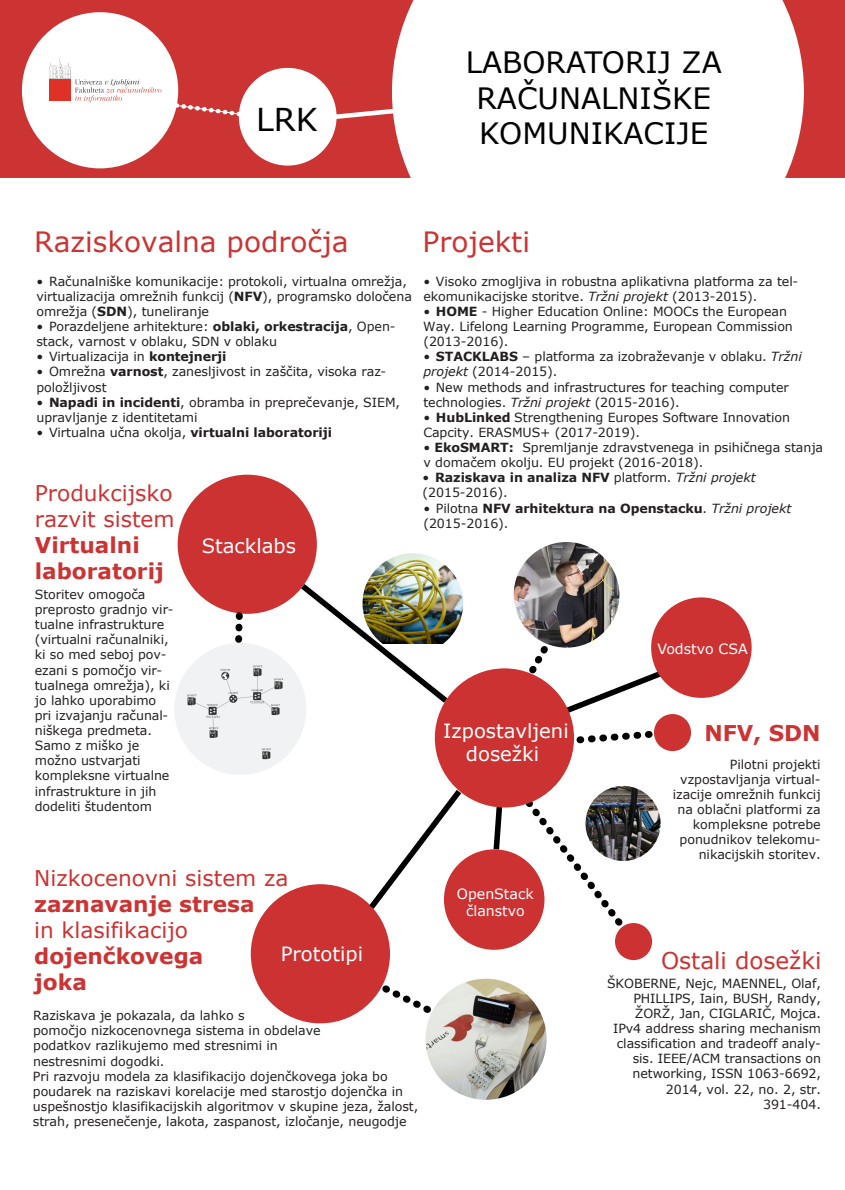
<style>
.page{position:relative;width:845px;height:1190px;background:#fff}
.page>*{position:absolute;margin:0;border:0;box-sizing:border-box;transform-origin:0 0}
.t1{font:31.5px "Verdana";color:#000}
.t2{font:29.4px/35.3px "Verdana";color:#000;text-align:center}
.t3{font:28px "Verdana";color:#c33}
.t4{font:23.1px "Verdana";color:#c33}
.t5{font:21.7px/26px "Verdana";color:#c33}
.t6{font:700 21.7px/26px "Verdana";color:#c33}
.t7{font:19.6px/23.5px "Verdana";color:#fff;text-align:center}
.t8{font:14.14px/17px "Verdana";color:#fff;text-align:center}
.t9{font:12.6px/15.1px "Verdana";letter-spacing:-.005em;color:#231f20}
.t10{font:700 12.6px/15.1px "Verdana";letter-spacing:-.005em;color:#231f20}
.s1{font-weight:700}
.s2{font-style:italic}
.s3{font-weight:400}
.s4{font-weight:400;font-style:italic}
</style>
<div class="page">
<svg style="left:175px;top:598px;width:120px;height:177px;fill:#f1f2f3"></svg>
<svg style="left:490px;top:806px;width:15px;height:44px"></svg>
<div style="left:0;top:0;width:413px;height:178px;background:#c33"></div>
<svg style="left:782px;top:0;width:62px;height:178px"></svg>
<div style="left:239px;top:68px;width:97px;height:98px;background:#fff;border-radius:50%"></div>
<div style="left:22px;top:12px;width:156px;height:156px;background:#fff;border-radius:50%"></div>
<svg style="left:49px;top:58px;width:112px;height:44px"></svg>
<svg style="left:335px;top:106px;width:63px;height:16px"></svg>
<svg style="left:175px;top:101px;width:64px;height:17px"></svg>
<div style="left:178px;top:474px;width:139px;height:140px;background:#cc3232;border-radius:50%"></div>
<div style="left:251px;top:884px;width:139px;height:139px;background:#cc3232;border-radius:50%"></div>
<svg style="left:363px;top:783px;width:102px;height:132px"></svg>
<div style="left:651px;top:597px;width:100px;height:101px;background:#cc3232;border-radius:50%"></div>
<div style="left:444px;top:849px;width:100px;height:100px;background:#cc3232;border-radius:50%"></div>
<img style="left:295px;top:522px;width:391px;height:226px">
<svg style="left:519px;top:777px;width:142px;height:173px"></svg>
<div style="left:434px;top:668px;width:140px;height:139px;background:#cc3232;border-radius:50%"></div>
<div style="left:615px;top:923px;width:37px;height:37px;background:#cc3232;border-radius:50%"></div>
<svg style="left:376px;top:971px;width:171px;height:129px"></svg>
<svg style="left:231px;top:612px;width:15px;height:35px"></svg>
<div style="left:653px;top:714px;width:37px;height:37px;background:#cc3232;border-radius:50%"></div>
<h1 class="t1" style="left:256px;top:98px;width:63px">LRK</h1>
<h2 class="t2" style="left:465px;top:45px;width:257px">LABORATORIJ ZA<br>RAČUNALNIŠKE<br>KOMUNIKACIJE</h2>
<h3 class="t3" style="left:34px;top:222px;width:316px">Raziskovalna področja</h3>
<p class="t9" style="left:36px;top:273px;width:377px">• Računalniške komunikacije: protokoli, virtualna omrežja, virtualizacija omrežnih funkcij (<span class="s1">NFV</span>), programsko določena omrežja (<span class="s1">SDN</span>), tuneliranje</p>
<p class="t9" style="left:36px;top:319px;width:360px">• Porazdeljene arhitekture: <span class="s1">oblaki, orkestracija</span>, Open&shy;stack, varnost v oblaku, SDN v oblaku</p>
<p class="t9" style="left:36px;top:349px;width:192px">• Virtualizacija in <span class="s1">kontejnerji</span></p>
<p class="t9" style="left:36px;top:364px;width:351px">• Omrežna <span class="s1">varnost</span>, zanesljivost in zaščita, visoka raz&shy;položljivost</p>
<p class="t9" style="left:36px;top:394px;width:365px">• <span class="s1">Napadi in incidenti</span>, obramba in preprečevanje, SIEM, upravljanje z identitetami</p>
<p class="t9" style="left:36px;top:425px;width:297px">• Virtualna učna okolja, <span class="s1">virtualni laboratoriji</span></p>
<h3 class="t5" style="left:35px;top:480px;width:141px">Produkcijsko razvit sistem</h3>
<h3 class="t6" style="left:35px;top:532px;width:131px">Virtualni laboratorij</h3>
<p class="t9" style="left:35px;top:586px;width:140px">Storitev omogoča preprosto gradnjo vir&shy;tualne infrastrukture (virtualni računalniki, ki so med seboj pov&shy;ezani s pomočjo vir&shy;tualnega omrežja), ki jo lahko uporabimo pri izvajanju računal&shy;niškega predmeta.<br>Samo z miško je možno ustvarjati kompleksne virtualne infrastrukture in jih dodeliti študentom</p>
<h3 class="t7" style="left:202px;top:533px;width:96px">Stacklabs</h3>
<h3 class="t3" style="left:422px;top:222px;width:109px">Projekti</h3>
<p class="t9" style="left:423px;top:273px;width:376px">• Visoko zmogljiva in robustna aplikativna platforma za tel&shy;ekomunikacijske storitve. <span class="s2">Tržni projekt</span> (2013-2015).</p>
<p class="t9" style="left:423px;top:304px;width:371px">• <span class="s1">HOME</span> - Higher Education Online: MOOCs the European<br>Way. Lifelong Learning Programme, European Commission (2013-2016).</p>
<p class="t9" style="left:423px;top:349px;width:380px">• <span class="s1">STACKLABS</span> – platforma za izobraževanje v oblaku. <span class="s2">Tržni projekt</span> (2014-2015).</p>
<p class="t9" style="left:423px;top:379px;width:367px">• New methods and infrastructures for teaching computer technologies. <span class="s2">Tržni projekt</span> (2015-2016).</p>
<p class="t9" style="left:423px;top:409px;width:368px">• <span class="s1">HubLinked</span> Strengthening Europes Software Innovation<br>Capcity. ERASMUS+ (2017-2019).</p>
<p class="t9" style="left:423px;top:440px;width:401px">• <span class="s1">EkoSMART:</span> Spremljanje zdravstvenega in psihičnega stanja</p>
<p class="t9" style="left:422px;top:470px;width:334px">• <span class="s1">Raziskava in analiza NFV</span> platform. <span class="s2">Tržni projekt </span>(2015-2016).</p>
<p class="t10" style="left:423px;top:501px;width:369px"><span class="s3">• Pilotna</span> NFV arhitektura na Openstacku<span class="s3">.</span> <span class="s4">Tržni projekt </span><span class="s3">(2015-2016).</span></p>
<p class="t9" style="left:423px;top:454px;width:281px">v domačem okolju. EU projekt (2016-2018).</p>
<h3 class="t7" style="left:443px;top:719px;width:127px">Izpostavljeni dosežki</h3>
<p class="t8" style="left:657px;top:640px;width:92px">Vodstvo CSA</p>
<h3 class="t6" style="left:704px;top:719px;width:118px">NFV, SDN</h3>
<p class="t9" style="left:672px;top:756px;width:149px;text-align:right">Pilotni projekti vzpostavljanja virtual&shy;izacije omrežnih funkcij na oblačni platformi za kompleksne potrebe ponudnikov telekomu&shy;nikacijskih storitev.</p>
<h3 class="t5" style="left:34px;top:865px;width:256px">Nizkocenovni sistem za</h3>
<h3 class="t6" style="left:34px;top:890px;width:222px">zaznavanje stresa</h3>
<h3 class="t5" style="left:34px;top:917px;width:155px">in klasifikacijo</h3>
<h3 class="t6" style="left:34px;top:942px;width:171px">dojenčkovega joka</h3>
<h3 class="t7" style="left:281px;top:941px;width:84px">Prototipi</h3>
<p class="t9" style="left:33px;top:1008px;width:289px">Raziskava je pokazala, da lahko s<br>pomočjo nizkocenovnega sistema in obdelave podatkov razlikujemo med stresnimi in nestresnimi dogodki.</p>
<p class="t9" style="left:33px;top:1068px;width:387px">Pri razvoju modela za klasifikacijo dojenčkovega joka bo poudarek na raziskavi korelacije med starostjo dojenčka in uspešnostjo klasifikacijskih algoritmov v skupine jeza, žalost, strah, presenečenje, lakota, zaspanost, izločanje, neugodje</p>
<p class="t8" style="left:457px;top:885px;width:78px">OpenStack članstvo</p>
<h3 class="t4" style="left:660px;top:944px;width:162px">Ostali dosežki</h3>
<p class="t9" style="left:607px;top:975px;width:215px;text-align:right">ŠKOBERNE, Nejc, MAENNEL, Olaf,<br>PHILLIPS, Iain, BUSH, Randy,<br>ŽORŽ, Jan, CIGLARIČ, Mojca.<br>IPv4 address sharing mechanism classification and tradeoff analy&shy;sis. IEEE/ACM transactions on networking, ISSN 1063-6692,<br>2014, vol. 22, no. 2, str.<br>391-404.</p>
</div>
